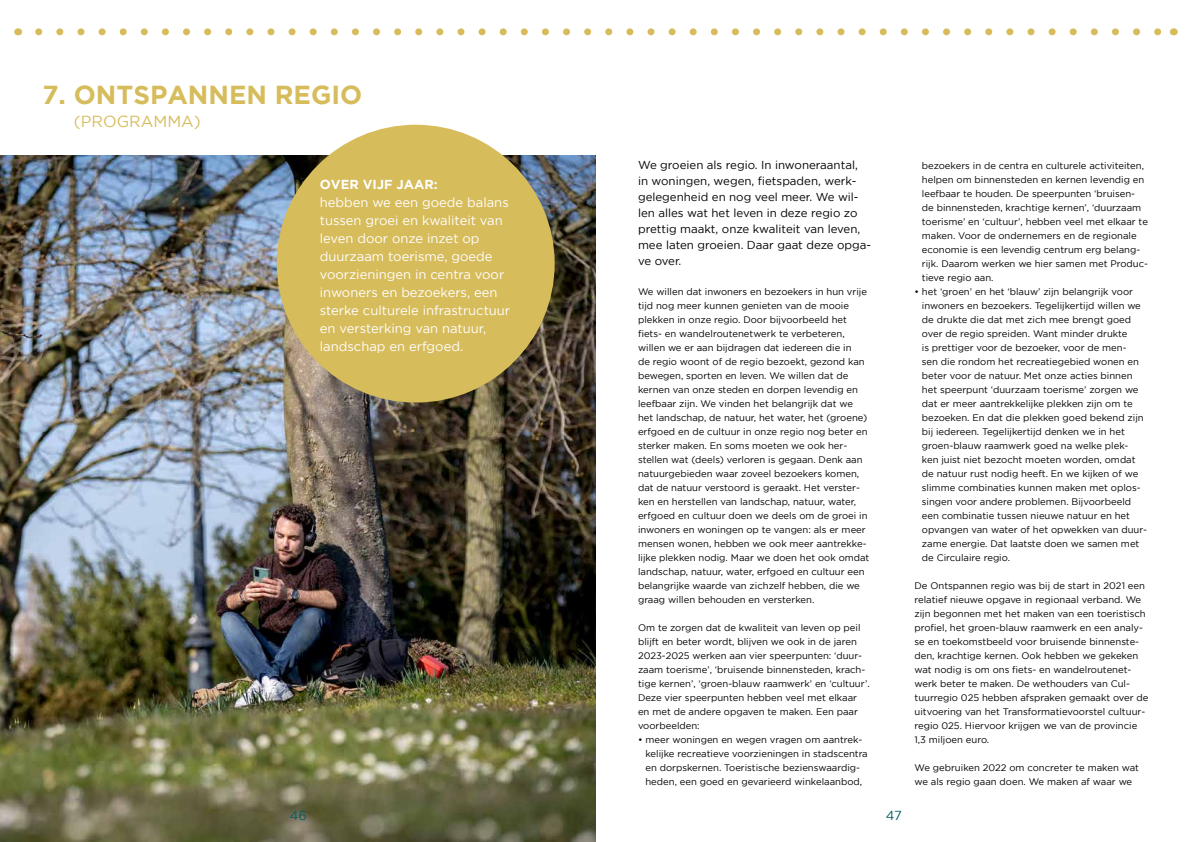
<style>
.page{position:relative;width:1191px;height:842px;background:#fff}
.page>*{position:absolute;margin:0;border:0;box-sizing:border-box;transform-origin:0 0}
.t1{font:700 26px "Gotham";color:#d7bc5c}
.t2{font:16px "Gotham";color:#d7bc5c}
.t3{font:13px/18px "Gotham";color:#fff}
.t4{font:700 13px "Gotham";color:#fff}
.t5{font:13px "Gotham";color:#005f65}
.t6{font:11.5px/16px "Gotham";color:#000}
.t7{font:9.5px/14px "Gotham";color:#000}
</style>
<div class="page">
<img style="left:0;top:156px;width:595px;height:686px">
<div style="left:277px;top:125px;width:277px;height:278px;background:#d7bc5c;border-radius:50%"></div>
<svg style="left:39px;top:28px;width:1123px;height:7px"></svg>
<h1 class="t1" style="left:43px;top:80px;width:321px">7. ONTSPANNEN REGIO</h1>
<h2 class="t2" style="left:74px;top:113px;width:128px">(PROGRAMMA)</h2>
<h3 class="t4" style="left:320px;top:177px;width:119px">OVER VIJF JAAR:</h3>
<p class="t3" style="left:320px;top:193px;width:192px">hebben we een goede balans tussen groei en kwaliteit van leven door onze inzet op duurzaam toerisme, goede voorzieningen in centra voor inwoners en bezoekers, een sterke culturele infrastructuur en versterking van natuur, landschap en erfgoed.</p>
<p class="t6" style="left:638px;top:157px;width:235px">We groeien als regio. In inwoneraantal,<br>in woningen, wegen, fietspaden, werk&shy;gelegenheid en nog veel meer. We wil&shy;len alles wat het leven in deze regio zo prettig maakt, onze kwaliteit van leven, mee laten groeien. Daar gaat deze opga&shy;ve over.</p>
<p class="t7" style="left:638px;top:285px;width:233px">We willen dat inwoners en bezoekers in hun vrije tijd nog meer kunnen genieten van de mooie plekken in onze regio. Door bijvoorbeeld het fiets- en wandelroutenetwerk te verbeteren, willen we er aan bijdragen dat iedereen die in<br>de regio woont of de regio bezoekt, gezond kan bewegen, sporten en leven. We willen dat de kernen van onze steden en dorpen levendig en leefbaar zijn. We vinden het belangrijk dat we het landschap, de natuur, het water, het (groene) erfgoed en de cultuur in onze regio nog beter en sterker maken. En soms moeten we ook her&shy;stellen wat (deels) verloren is gegaan. Denk aan natuurgebieden waar zoveel bezoekers komen, dat de natuur verstoord is geraakt. Het verster&shy;ken en herstellen van landschap, natuur, water, erfgoed en cultuur doen we deels om de groei in inwoners en woningen op te vangen: als er meer mensen wonen, hebben we ook meer aantrekke&shy;lijke plekken nodig. Maar we doen het ook omdat landschap, natuur, water, erfgoed en cultuur een belangrijke waarde van zichzelf hebben, die we graag willen behouden en versterken.</p>
<p class="t7" style="left:638px;top:621px;width:233px">Om te zorgen dat de kwaliteit van leven op peil blijft en beter wordt, blijven we ook in de jaren 2023-2025 werken aan vier speerpunten: ‘duur&shy;zaam toerisme’, ‘bruisende binnensteden, krach&shy;tige kernen’, ‘groen-blauw raamwerk’ en ‘cultuur’.<br>Deze vier speerpunten hebben veel met elkaar en met de andere opgaven te maken. Een paar voorbeelden:</p>
<p class="t7" style="left:645px;top:733px;width:224px;text-indent:-7px">• meer woningen en wegen vragen om aantrek&shy;kelijke recreatieve voorzieningen in stadscentra en dorpskernen. Toeristische bezienswaardig&shy;heden, een goed en gevarieerd winkelaanbod,</p>
<h3 class="t5" style="left:290px;top:808px;width:19px">46</h3>
<h3 class="t5" style="left:885px;top:808px;width:17px">47</h3>
<p class="t7" style="left:922px;top:159px;width:228px">bezoekers in de centra en culturele activiteiten, helpen om binnensteden en kernen levendig en leefbaar te houden. De speerpunten ‘bruisen&shy;de binnensteden, krachtige kernen’, ‘duurzaam toerisme’ en ‘cultuur’, hebben veel met elkaar te maken. Voor de ondernemers en de regionale economie is een levendig centrum erg belang&shy;rijk. Daarom werken we hier samen met Produc&shy;tieve regio aan.</p>
<p class="t7" style="left:922px;top:285px;width:227px;text-indent:-7px">• het ‘groen’ en het ‘blauw’ zijn belangrijk voor inwoners en bezoekers. Tegelijkertijd willen we de drukte die dat met zich mee brengt goed over de regio spreiden. Want minder drukte<br>is prettiger voor de bezoeker, voor de men-<br>sen die rondom het recreatiegebied wonen en beter voor de natuur. Met onze acties binnen het speerpunt ‘duurzaam toerisme’ zorgen we dat er meer aantrekkelijke plekken zijn om te bezoeken. En dat die plekken goed bekend zijn bij iedereen. Tegelijkertijd denken we in het groen-blauw raamwerk goed na welke plek&shy;ken juist niet bezocht moeten worden, omdat de natuur rust nodig heeft. En we kijken of we slimme combinaties kunnen maken met oplos&shy;singen voor andere problemen. Bijvoorbeeld een combinatie tussen nieuwe natuur en het opvangen van water of het opwekken van duur&shy;zame energie. Dat laatste doen we samen met de Circulaire regio.</p>
<p class="t7" style="left:914px;top:579px;width:235px">De Ontspannen regio was bij de start in 2021 een relatief nieuwe opgave in regionaal verband. We zijn begonnen met het maken van een toeristisch profiel, het groen-blauw raamwerk en een analy&shy;se en toekomstbeeld voor bruisende binnenste&shy;den, krachtige kernen. Ook hebben we gekeken wat nodig is om ons fiets- en wandelroutenet&shy;werk beter te maken. De wethouders van Cul&shy;tuurregio 025 hebben afspraken gemaakt over de uitvoering van het Transformatievoorstel cultuur&shy;regio 025. Hiervoor krijgen we van de provincie 1,3 miljoen euro.</p>
<p class="t7" style="left:914px;top:761px;width:226px">We gebruiken 2022 om concreter te maken wat we als regio gaan doen. We maken af waar we</p>
</div>
